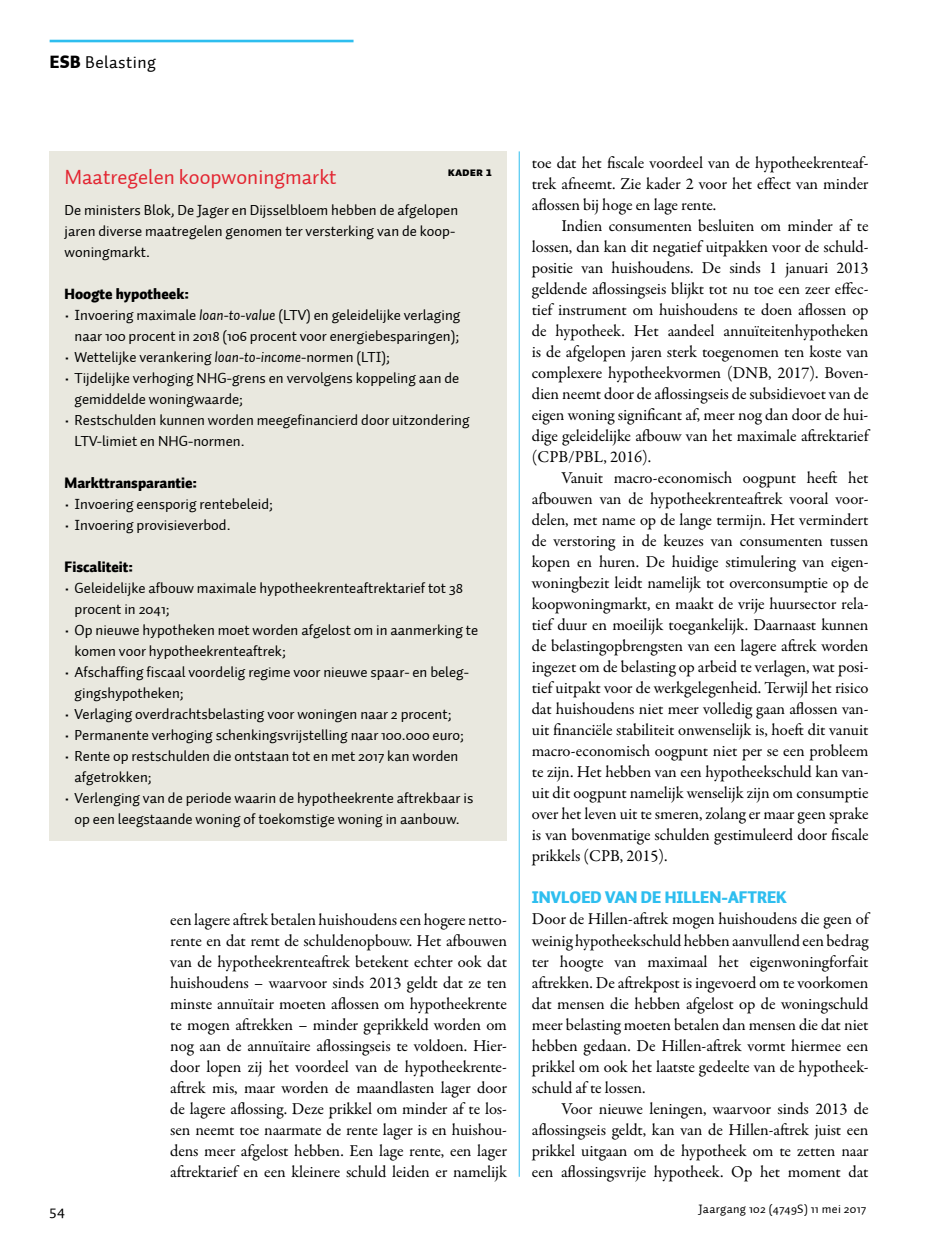
<style>
.page{position:relative;width:943px;height:1241px;background:#fff}
.page>*{position:absolute;margin:0;border:0;box-sizing:border-box;transform-origin:0 0}
.t1{font:21px "Auto 1";color:#e32632}
.t2{font:17.5px "Auto 1";letter-spacing:.025em;color:#000}
.t3{font:16.62px/21px "Garamond Premr Pro";letter-spacing:-.005em;color:#000;text-align:justify}
.t4{font:900 16.62px "Auto 1";color:#2ebeef}
.t5{font:15.75px "Auto 1";color:#000}
.t6{font:14.88px/21px "Auto 1";color:#000}
.t7{font:900 14.88px "Auto 1";color:#000}
.t8{font:12.25px "Auto 1";letter-spacing:.025em;color:#000}
.t9{font:12.25px "Auto 1 Black Sm Cp";color:#000}
.s1{font-weight:900}
.s2{font-style:italic}
</style>
<div class="page">
<hr style="left:50px;top:40px;width:303px;height:2px;background:#2ebeef">
<hr style="left:519px;top:151px;width:1px;height:1025px;background:#2ebeef">
<div style="left:50px;top:151px;width:457px;height:689px;background:#e9e8df"></div>
<p class="t2" style="left:50px;top:52px;width:108px"><span class="s1">ESB</span> Belasting</p>
<p class="t1" style="left:64px;top:164px;width:274px">Maatregelen koopwoningmarkt</p>
<p class="t9" style="left:448px;top:164px;width:46px">KADER 1</p>
<p class="t6" style="left:65px;top:199px;width:395px">De ministers Blok, De Jager en Dijsselbloem hebben de afgelopen jaren diverse maatregelen genomen ter versterking van de koop&shy;woningmarkt.</p>
<p class="t7" style="left:65px;top:284px;width:126px">Hoogte hypotheek:</p>
<p class="t6" style="left:65px;top:304px;width:397px;text-align:center">• Invoering maximale <span class="s2">loan-to-value</span> (LTV) en geleidelijke verlaging naar 100 procent in 2018 (106 procent voor energiebesparingen);</p>
<p class="t6" style="left:65px;top:346px;width:327px">• Wettelijke verankering <span class="s2">loan-to-income</span>-normen (LTI);</p>
<p class="t6" style="left:75px;top:367px;width:386px;text-indent:-10px">• Tijdelijke verhoging NHG-grens en vervolgens koppeling aan de gemiddelde woningwaarde;</p>
<p class="t6" style="left:75px;top:409px;width:396px;text-indent:-10px">• Restschulden kunnen worden meegefinancierd door uitzondering<br>LTV-limiet en NHG-normen.</p>
<p class="t7" style="left:65px;top:473px;width:134px">Markttransparantie:</p>
<p class="t6" style="left:65px;top:493px;width:210px">• Invoering eensporig rentebeleid;</p>
<p class="t6" style="left:65px;top:514px;width:167px">• Invoering provisieverbod.</p>
<p class="t7" style="left:65px;top:557px;width:70px">Fiscaliteit:</p>
<p class="t6" style="left:75px;top:577px;width:390px;text-indent:-10px">• Geleidelijke afbouw maximale hypotheekrenteaftrektarief tot 38 procent in 2041;</p>
<p class="t6" style="left:75px;top:619px;width:405px;text-indent:-10px">• Op nieuwe hypotheken moet worden afgelost om in aanmerking te komen voor hypotheekrenteaftrek;</p>
<p class="t6" style="left:75px;top:661px;width:396px;text-indent:-10px">• Afschaffing fiscaal voordelig regime voor nieuwe spaar- en beleg&shy;gingshypotheken;</p>
<p class="t6" style="left:65px;top:703px;width:388px">• Verlaging overdrachtsbelasting voor woningen naar 2 procent;</p>
<p class="t6" style="left:65px;top:724px;width:401px">• Permanente verhoging schenkingsvrijstelling naar 100.000 euro;</p>
<p class="t6" style="left:75px;top:745px;width:385px;text-indent:-10px">• Rente op restschulden die ontstaan tot en met 2017 kan worden afgetrokken;</p>
<p class="t6" style="left:65px;top:787px;width:410px;text-align:center">• Verlenging van de periode waarin de hypotheekrente aftrekbaar is op een leegstaande woning of toekomstige woning in aanbouw.</p>
<p class="t3" style="left:170px;top:909px;width:338px">een lagere aftrek betalen huishoudens een hogere netto&shy;rente en dat remt de schuldenopbouw. Het afbouwen van de hypotheekrenteaftrek betekent echter ook dat huishoudens – waarvoor sinds 2013 geldt dat ze ten minste annuïtair moeten aflossen om hypotheekrente te mogen aftrekken – minder geprikkeld worden om nog aan de annuïtaire aflossingseis te voldoen. Hier&shy;door lopen zij het voordeel van de hypotheekrente&shy;aftrek mis, maar worden de maandlasten lager door de lagere aflossing. Deze prikkel om minder af te los&shy;sen neemt toe naarmate de rente lager is en huishou&shy;dens meer afgelost hebben. Een lage rente, een lager aftrektarief en een kleinere schuld leiden er namelijk</p>
<p class="t3" style="left:532px;top:153px;width:338px">toe dat het fiscale voordeel van de hypotheekrenteaf&shy;trek afneemt. Zie kader 2 voor het effect van minder aflossen bij hoge en lage rente.</p>
<p class="t3" style="left:532px;top:216px;width:338px;text-indent:30px">Indien consumenten besluiten om minder af te lossen, dan kan dit negatief uitpakken voor de schuld&shy;positie van huishoudens. De sinds 1 januari 2013 geldende aflossingseis blijkt tot nu toe een zeer effec&shy;tief instrument om huishoudens te doen aflossen op de hypotheek. Het aandeel annuïteitenhypotheken is de afgelopen jaren sterk toegenomen ten koste van complexere hypotheekvormen (DNB, 2017). Boven&shy;dien neemt door de aflossingseis de subsidievoet van de eigen woning significant af, meer nog dan door de hui&shy;dige geleidelijke afbouw van het maximale aftrektarief (CPB/PBL, 2016).</p>
<p class="t3" style="left:532px;top:468px;width:338px;text-indent:30px">Vanuit macro-economisch oogpunt heeft het afbouwen van de hypotheekrenteaftrek vooral voor&shy;delen, met name op de lange termijn. Het vermindert de verstoring in de keuzes van consumenten tussen kopen en huren. De huidige stimulering van eigen&shy;woningbezit leidt namelijk tot overconsumptie op de koopwoningmarkt, en maakt de vrije huursector rela&shy;tief duur en moeilijk toegankelijk. Daarnaast kunnen de belastingopbrengsten van een lagere aftrek worden ingezet om de belasting op arbeid te verlagen, wat posi&shy;tief uitpakt voor de werkgelegenheid. Terwijl het risico dat huishoudens niet meer volledig gaan aflossen van&shy;uit financiële stabiliteit onwenselijk is, hoeft dit vanuit macro-economisch oogpunt niet per se een probleem te zijn. Het hebben van een hypotheekschuld kan van&shy;uit dit oogpunt namelijk wenselijk zijn om consumptie over het leven uit te smeren, zolang er maar geen sprake is van bovenmatige schulden gestimuleerd door fiscale prikkels (CPB, 2015).</p>
<p class="t4" style="left:532px;top:886px;width:256px">INVLOED VAN DE HILLEN-AFTREK</p>
<p class="t3" style="left:532px;top:909px;width:338px">Door de Hillen-aftrek mogen huishoudens die geen of weinig hypotheekschuld hebben aanvullend een bedrag ter hoogte van maximaal het eigenwoningforfait aftrekken. De aftrekpost is ingevoerd om te voorkomen dat mensen die hebben afgelost op de woningschuld meer belasting moeten betalen dan mensen die dat niet hebben gedaan. De Hillen-aftrek vormt hiermee een prikkel om ook het laatste gedeelte van de hypotheek&shy;schuld af te lossen.</p>
<p class="t3" style="left:532px;top:1098px;width:338px;text-indent:30px">Voor nieuwe leningen, waarvoor sinds 2013 de aflossingseis geldt, kan van de Hillen-aftrek juist een prikkel uitgaan om de hypotheek om te zetten naar een aflossingsvrije hypotheek. Op het moment dat</p>
<p class="t5" style="left:50px;top:1200px;width:17px">54</p>
<p class="t8" style="left:698px;top:1201px;width:169px">Jaargang 102 (4749S) 11 mei 2017</p>
</div>
